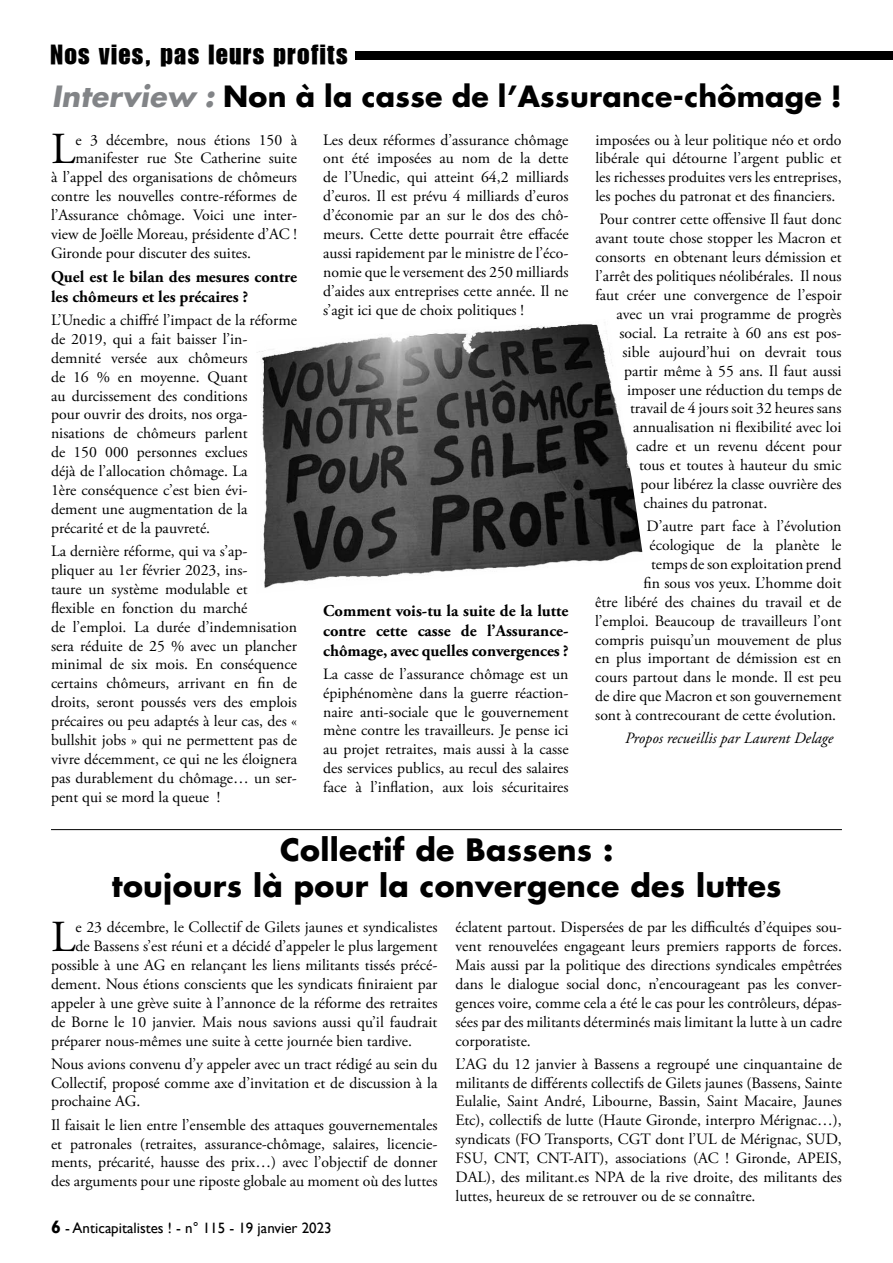
<style>
.page{position:relative;width:893px;height:1263px;background:#fff}
.page>*{position:absolute;margin:0;border:0;box-sizing:border-box;transform-origin:0 0}
.t1{font:44.25px "Adobe Garamond Pro";color:#000}
.t2{font:700 30px/36px "Futura";letter-spacing:.01em;color:#000;text-align:center}
.t3{font:700 28.5px "Futura";letter-spacing:.01em;color:#000}
.t4{font:27px "Genuine";letter-spacing:.05em;color:#000}
.t5{font:700 16.5px/19.8px "Adobe Garamond Pro";color:#000}
.t6{font:15.75px/18.9px "Adobe Garamond Pro";color:#000;text-align:justify}
.t7{font:italic 15.75px "Adobe Garamond Pro";color:#000}
.t8{font:15px "Gill Sans";color:#000}
.s1{font-style:italic;color:#828487}
.s2{font-weight:700;font-size:18px}
</style>
<div class="page">
<div style="left:355px;top:51px;width:538px;height:9px;background:#000"></div>
<hr style="left:51px;top:829px;width:791px;height:1px;background:#000">
<img style="left:257px;top:324px;width:386px;height:264px">
<h3 class="t4" style="left:50px;top:38px;width:299px">Nos vies, pas leurs profits</h3>
<h3 class="t3" style="left:52px;top:77px;width:792px"><span class="s1">Interview :</span> Non à la casse de l’Assurance-chômage !</h3>
<h1 class="t1" style="left:51px;top:123px;width:26px">L</h1>
<p class="t6" style="left:75px;top:131px;width:223px">e 3 décembre, nous étions 150 à</p>
<p class="t6" style="left:323px;top:131px;width:247px">Les deux réformes d’assurance chômage ont été imposées au nom de la dette de l’Unedic, qui atteint 64,2 milliards d’euros. Il est prévu 4 milliards d’euros d’économie par an sur le dos des chô&shy;meurs. Cette dette pourrait être effacée aussi rapidement par le ministre de l’éco&shy;nomie que le versement des 250 milliards d’aides aux entreprises cette année. Il ne s’agit ici que de choix politiques !</p>
<p class="t6" style="left:595px;top:131px;width:248px">imposées ou à leur politique néo et ordo libérale qui détourne l’argent public et les richesses produites vers les entreprises, les poches du patronat et des financiers.</p>
<p class="t6" style="left:599px;top:210px;width:244px">Pour contrer cette offensive Il faut donc</p>
<p class="t6" style="left:595px;top:229px;width:248px">avant toute chose stopper les Macron et</p>
<p class="t6" style="left:595px;top:248px;width:248px">consorts en obtenant leurs démission et</p>
<p class="t6" style="left:595px;top:267px;width:248px">l’arrêt des politiques néolibérales. Il nous</p>
<p class="t6" style="left:595px;top:286px;width:248px">faut créer une convergence de l’espoir</p>
<p class="t6" style="left:617px;top:305px;width:226px">avec un vrai programme de progrès</p>
<p class="t6" style="left:620px;top:324px;width:223px">social. La retraite à 60 ans est pos-</p>
<p class="t6" style="left:623px;top:343px;width:220px">sible aujourd’hui on devrait tous</p>
<p class="t6" style="left:624px;top:362px;width:219px">partir même à 55 ans. Il faut aussi</p>
<p class="t6" style="left:627px;top:381px;width:216px">imposer une réduction du temps de</p>
<p class="t6" style="left:630px;top:399px;width:213px">travail de 4 jours soit 32 heures sans</p>
<p class="t6" style="left:633px;top:418px;width:210px">annualisation ni flexibilité avec loi</p>
<p class="t6" style="left:636px;top:437px;width:207px">cadre et un revenu décent pour</p>
<p class="t6" style="left:639px;top:456px;width:204px">tous et toutes à hauteur du smic</p>
<p class="t6" style="left:640px;top:475px;width:202px">pour libérez la classe ouvrière des</p>
<p class="t6" style="left:643px;top:494px;width:125px">chaines du patronat.</p>
<p class="t6" style="left:646px;top:517px;width:196px">D’autre part face à l’évolution</p>
<p class="t6" style="left:649px;top:536px;width:194px">écologique de la planète le</p>
<p class="t6" style="left:651px;top:555px;width:192px">temps de son exploitation prend</p>
<p class="t6" style="left:643px;top:574px;width:199px">fin sous vos yeux. L’homme doit</p>
<p class="t6" style="left:595px;top:593px;width:248px">être libéré des chaines du travail et de</p>
<p class="t6" style="left:595px;top:612px;width:248px">l’emploi. Beaucoup de travailleurs l’ont</p>
<p class="t6" style="left:595px;top:631px;width:248px">compris puisqu’un mouvement de plus</p>
<p class="t6" style="left:595px;top:649px;width:248px">en plus important de démission est en</p>
<p class="t6" style="left:595px;top:668px;width:248px">cours partout dans le monde. Il est peu</p>
<p class="t6" style="left:595px;top:687px;width:248px">de dire que Macron et son gouvernement</p>
<p class="t6" style="left:595px;top:706px;width:242px">sont à contrecourant de cette évolution.</p>
<p class="t7" style="left:625px;top:729px;width:210px">Propos recueillis par Laurent Delage</p>
<p class="t6" style="left:75px;top:150px;width:223px">manifester rue Ste Catherine suite</p>
<p class="t6" style="left:51px;top:168px;width:247px">à l’appel des organisations de chômeurs</p>
<p class="t6" style="left:51px;top:187px;width:247px">contre les nouvelles contre-réformes de</p>
<p class="t6" style="left:51px;top:206px;width:247px">l’Assurance chômage. Voici une inter-</p>
<p class="t6" style="left:51px;top:225px;width:248px">view de Joëlle Moreau, présidente d’AC !</p>
<p class="t6" style="left:51px;top:244px;width:202px">Gironde pour discuter des suites.</p>
<p class="t5" style="left:51px;top:267px;width:247px">Quel est le bilan des mesures contre les chômeurs et les précaires ?</p>
<p class="t6" style="left:51px;top:311px;width:247px;text-align:left">L’Unedic a chiffré l’impact de la réforme de 2019, qui a fait baisser l’in&shy;demnité versée aux chômeurs<br>de 16 % en moyenne. Quant<br>au durcissement des conditions<br>pour ouvrir des droits, nos orga&shy;nisations de chômeurs parlent<br>de 150 000 personnes exclues<br>déjà de l’allocation chômage. La<br>1ère conséquence c’est bien évi&shy;dement une augmentation de la précarité et de la pauvreté.</p>
<p class="t6" style="left:51px;top:542px;width:248px;text-align:left">La dernière réforme, qui va s’ap-<br>pliquer au 1er février 2023, ins-<br>taure un système modulable et<br>flexible en fonction du marché<br>de l’emploi. La durée d’indemnisation sera réduite de 25 % avec un plancher minimal de six mois. En conséquence certains chômeurs, arrivant en fin de droits, seront poussés vers des emplois précaires ou peu adaptés à leur cas, des « bullshit jobs » qui ne permettent pas de vivre décemment, ce qui ne les éloignera pas durablement du chômage… un ser&shy;pent qui se mord la queue !</p>
<p class="t5" style="left:323px;top:601px;width:247px;text-align:justify">Comment vois-tu la suite de la lutte contre cette casse de l’Assurance&shy;chômage, avec quelles convergences ?</p>
<p class="t6" style="left:323px;top:665px;width:247px">La casse de l’assurance chômage est un épiphénomène dans la guerre réaction&shy;naire anti-sociale que le gouvernement mène contre les travailleurs. Je pense ici au projet retraites, mais aussi à la casse des services publics, au recul des salaires face à l’inflation, aux lois sécuritaires</p>
<h2 class="t2" style="left:112px;top:832px;width:671px">Collectif de Bassens :<br>toujours là pour la convergence des luttes</h2>
<h1 class="t1" style="left:51px;top:910px;width:26px">L</h1>
<p class="t6" style="left:75px;top:918px;width:363px">e 23 décembre, le Collectif de Gilets jaunes et syndicalistes</p>
<p class="t6" style="left:75px;top:937px;width:364px">de Bassens s’est réuni et a décidé d’appeler le plus largement</p>
<p class="t6" style="left:51px;top:956px;width:388px">possible à une AG en relançant les liens militants tissés précé-</p>
<p class="t6" style="left:51px;top:975px;width:388px">dement. Nous étions conscients que les syndicats finiraient par</p>
<p class="t6" style="left:51px;top:994px;width:388px">appeler à une grève suite à l’annonce de la réforme des retraites</p>
<p class="t6" style="left:51px;top:1013px;width:388px">de Borne le 10 janvier. Mais nous savions aussi qu’il faudrait</p>
<p class="t6" style="left:51px;top:1031px;width:363px">préparer nous-mêmes une suite à cette journée bien tardive.</p>
<p class="t6" style="left:51px;top:1055px;width:388px">Nous avions convenu d’y appeler avec un tract rédigé au sein du Collectif, proposé comme axe d’invitation et de discussion à la prochaine AG.</p>
<p class="t6" style="left:51px;top:1116px;width:388px">Il faisait le lien entre l’ensemble des attaques gouvernementales et patronales (retraites, assurance-chômage, salaires, licencie&shy;ments, précarité, hausse des prix…) avec l’objectif de donner des arguments pour une riposte globale au moment où des luttes</p>
<p class="t8" style="left:51px;top:1219px;width:282px"><span class="s2">6</span> - Anticapitalistes ! - n° 115 - 19 janvier 2023</p>
<p class="t6" style="left:455px;top:918px;width:388px">éclatent partout. Dispersées de par les difficultés d’équipes sou&shy;vent renouvelées engageant leurs premiers rapports de forces.<br>Mais aussi par la politique des directions syndicales empêtrées dans le dialogue social donc, n’encourageant pas les conver&shy;gences voire, comme cela a été le cas pour les contrôleurs, dépas&shy;sées par des militants déterminés mais limitant la lutte à un cadre corporatiste.</p>
<p class="t6" style="left:455px;top:1055px;width:388px">L’AG du 12 janvier à Bassens a regroupé une cinquantaine de militants de différents collectifs de Gilets jaunes (Bassens, Sainte Eulalie, Saint André, Libourne, Bassin, Saint Macaire, Jaunes Etc), collectifs de lutte (Haute Gironde, interpro Mérignac…), syndicats (FO Transports, CGT dont l’UL de Mérignac, SUD, FSU, CNT, CNT-AIT), associations (AC ! Gironde, APEIS, DAL), des militant.es NPA de la rive droite, des militants des luttes, heureux de se retrouver ou de se connaître.</p>
</div>
